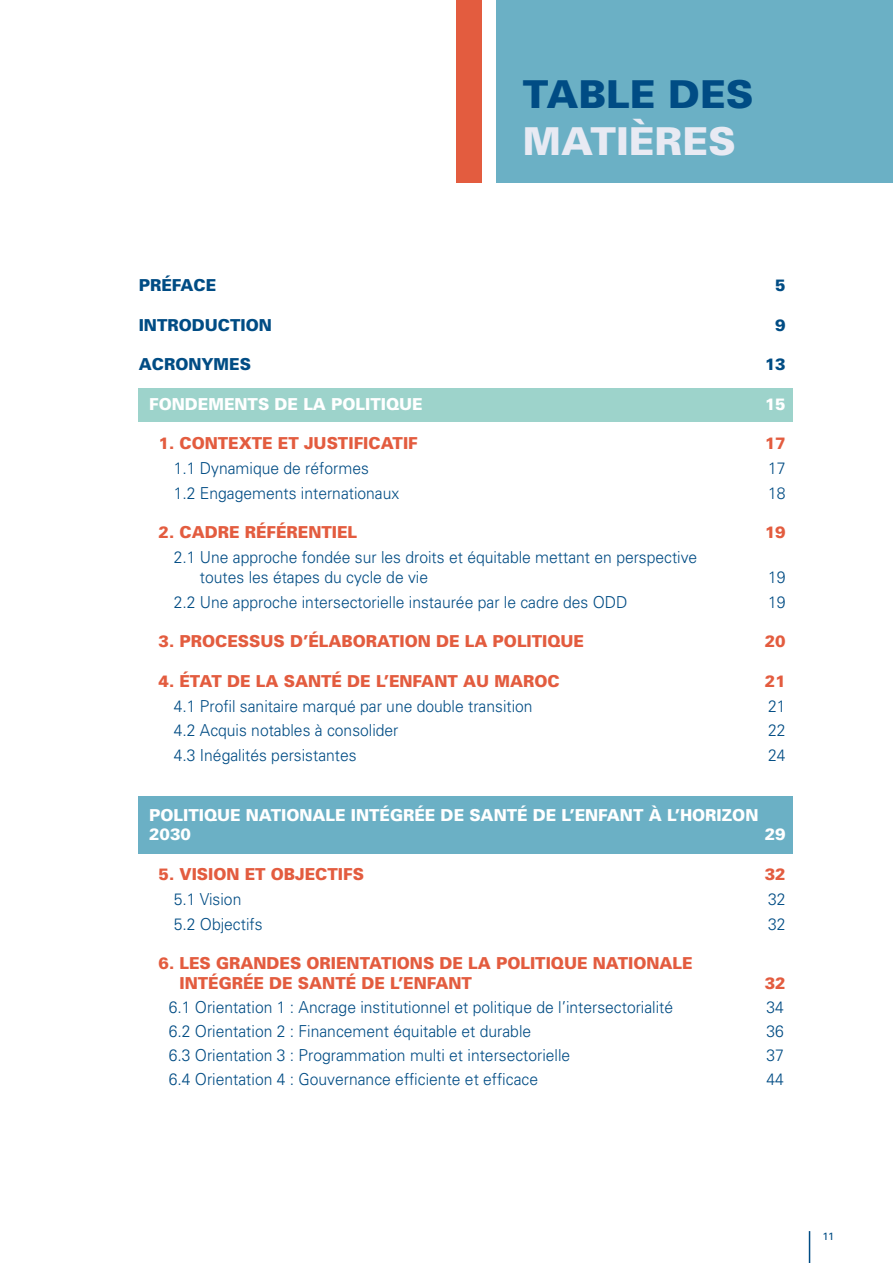
<style>
.page{position:relative;width:893px;height:1263px;background:#fff}
.page>*{position:absolute;margin:0;border:0;box-sizing:border-box;transform-origin:0 0}
.t1{font:900 38.4px "Univers";color:#004c84}
.t2{font:900 38.4px "Univers";color:#e8eaf3}
.t3{font:300 16.5px/19.8px "Univers";color:#004c84;scale:.95 1}
.t4{font:900 16.5px/19.8px "Univers";color:#e35c3f;scale:.95 1}
.t5{font:900 16.5px/19.8px "Univers";color:#fff;scale:.95 1}
.t6{font:900 16.5px "Univers";color:#004c84;scale:.95 1}
.t7{font:10.5px "Univers";color:#004c84}
</style>
<div class="page">
<hr style="left:809px;top:1231px;width:1px;height:32px;background:#004c84">
<div style="left:139px;top:388px;width:654px;height:33px;background:#9dd3cb"></div>
<div style="left:139px;top:796px;width:654px;height:58px;background:#6bb0c5"></div>
<div style="left:496px;top:0;width:397px;height:182px;background:#6bb0c5"></div>
<div style="left:456px;top:0;width:25px;height:182px;background:#e35c3f"></div>
<h1 class="t1" style="left:523px;top:71px;width:232px">TABLE DES</h1>
<h1 class="t2" style="left:523px;top:117px;width:214px">MATIÈRES</h1>
<p class="t6" style="left:139px;top:275px;width:83px">PRÉFACE</p>
<p class="t6" style="left:775px;top:275px;width:13px">5</p>
<p class="t6" style="left:139px;top:314px;width:142px">INTRODUCTION</p>
<p class="t6" style="left:775px;top:314px;width:13px">9</p>
<p class="t6" style="left:139px;top:354px;width:120px">ACRONYMES</p>
<p class="t6" style="left:765px;top:354px;width:24px">13</p>
<p class="t5" style="left:149px;top:393px;width:289px">FONDEMENTS DE LA POLITIQUE</p>
<p class="t5" style="left:765px;top:393px;width:24px">15</p>
<p class="t4" style="left:159px;top:433px;width:274px">1. CONTEXTE ET JUSTIFICATIF</p>
<p class="t4" style="left:765px;top:433px;width:24px">17</p>
<p class="t3" style="left:174px;top:458px;width:207px">1.1 Dynamique de réformes</p>
<p class="t3" style="left:768px;top:458px;width:20px">17</p>
<p class="t3" style="left:174px;top:483px;width:239px">1.2 Engagements internationaux</p>
<p class="t3" style="left:768px;top:483px;width:20px">18</p>
<p class="t4" style="left:159px;top:522px;width:210px">2. CADRE RÉFÉRENTIEL</p>
<p class="t4" style="left:765px;top:522px;width:24px">19</p>
<p class="t3" style="left:200px;top:547px;width:525px;text-indent:-26px">2.1 Une approche fondée sur les droits et équitable mettant en perspective toutes les étapes du cycle de vie</p>
<p class="t3" style="left:768px;top:567px;width:20px">19</p>
<p class="t3" style="left:174px;top:591px;width:479px">2.2 Une approche intersectorielle instaurée par le cadre des ODD</p>
<p class="t3" style="left:768px;top:591px;width:20px">19</p>
<p class="t4" style="left:159px;top:631px;width:449px">3. PROCESSUS D’ÉLABORATION DE LA POLITIQUE</p>
<p class="t4" style="left:765px;top:631px;width:24px">20</p>
<p class="t4" style="left:159px;top:671px;width:424px">4. ÉTAT DE LA SANTÉ DE L’ENFANT AU MAROC</p>
<p class="t4" style="left:765px;top:671px;width:24px">21</p>
<p class="t3" style="left:174px;top:695px;width:379px">4.1 Profil sanitaire marqué par une double transition</p>
<p class="t3" style="left:768px;top:695px;width:20px">21</p>
<p class="t3" style="left:174px;top:720px;width:238px">4.2 Acquis notables à consolider</p>
<p class="t3" style="left:768px;top:720px;width:20px">22</p>
<p class="t3" style="left:174px;top:745px;width:194px">4.3 Inégalités persistantes</p>
<p class="t3" style="left:768px;top:745px;width:20px">24</p>
<p class="t5" style="left:149px;top:804px;width:643px">POLITIQUE NATIONALE INTÉGRÉE DE SANTÉ DE L’ENFANT À L’HORIZON<br>2030</p>
<p class="t5" style="left:765px;top:824px;width:24px">29</p>
<p class="t4" style="left:159px;top:864px;width:218px">5. VISION ET OBJECTIFS</p>
<p class="t4" style="left:765px;top:864px;width:24px">32</p>
<p class="t3" style="left:174px;top:888px;width:73px">5.1 Vision</p>
<p class="t3" style="left:768px;top:888px;width:20px">32</p>
<p class="t3" style="left:174px;top:913px;width:95px">5.2 Objectifs</p>
<p class="t3" style="left:768px;top:913px;width:20px">32</p>
<p class="t4" style="left:179px;top:953px;width:542px;text-indent:-21px">6. LES GRANDES ORIENTATIONS DE LA POLITIQUE NATIONALE<br>INTÉGRÉE DE SANTÉ DE L’ENFANT</p>
<p class="t4" style="left:765px;top:973px;width:24px">32</p>
<p class="t3" style="left:169px;top:997px;width:532px">6.1 Orientation 1 : Ancrage institutionnel et politique de l’intersectorialité</p>
<p class="t3" style="left:766px;top:997px;width:20px">34</p>
<p class="t3" style="left:169px;top:1021px;width:383px">6.2 Orientation 2 : Financement équitable et durable</p>
<p class="t3" style="left:766px;top:1021px;width:20px">36</p>
<p class="t3" style="left:169px;top:1045px;width:424px">6.3 Orientation 3 : Programmation multi et intersectorielle</p>
<p class="t3" style="left:766px;top:1045px;width:20px">37</p>
<p class="t3" style="left:169px;top:1069px;width:390px">6.4 Orientation 4 : Gouvernance efficiente et efficace</p>
<p class="t3" style="left:766px;top:1069px;width:20px">44</p>
<p class="t7" style="left:822px;top:1229px;width:13px">11</p>
</div>
